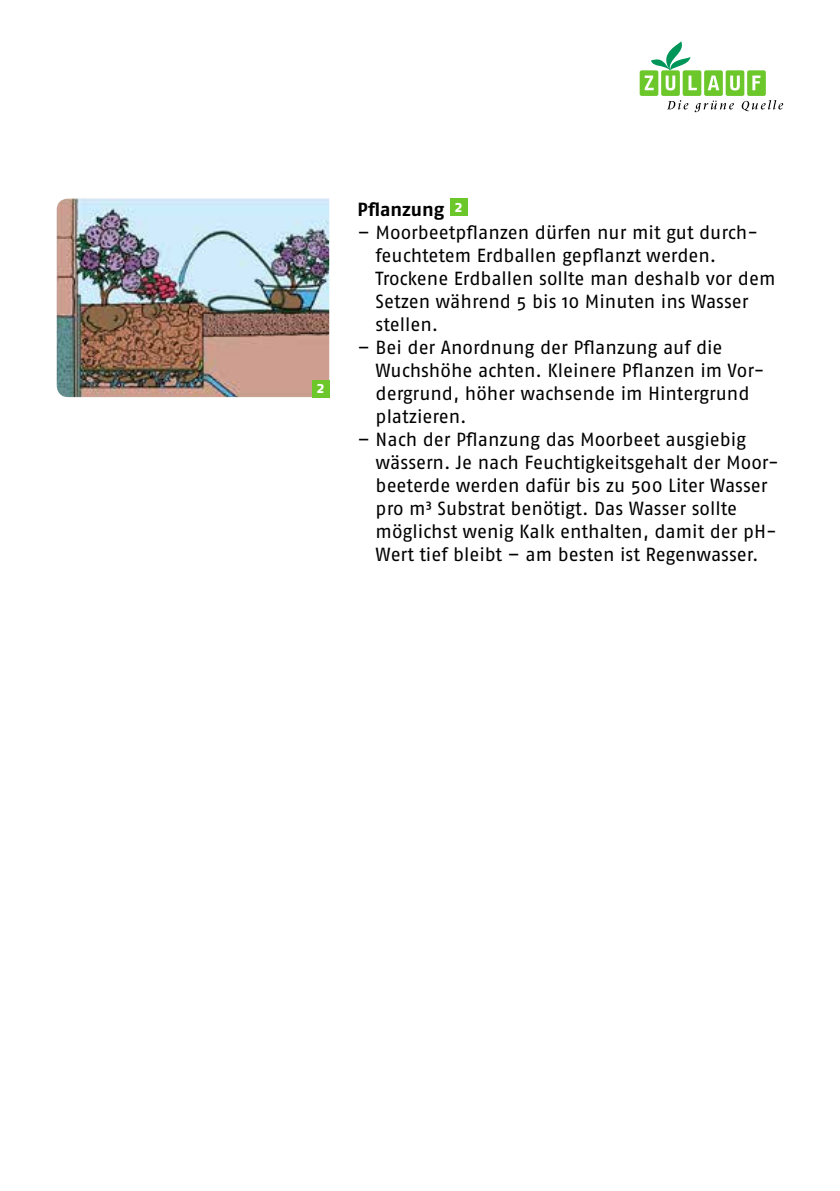
<style>
.page{position:relative;width:840px;height:1191px;background:#fff}
.page>*{position:absolute;margin:0;border:0;box-sizing:border-box;transform-origin:0 0}
.t1{font:19px/23px "Fago No";letter-spacing:-.005em;color:#000}
.t2{font:700 19px "Fago No";letter-spacing:-.005em;color:#000}
.t3{font:700 16px "Fago No";color:#fff}
</style>
<div class="page">
<img style="left:57px;top:198px;width:272px;height:199px">
<div style="left:450px;top:198px;width:17px;height:17px;background:#6cc72b"></div>
<div style="left:639px;top:70px;width:19px;height:26px;background:#6cc72b;border-radius:2px"></div>
<svg style="left:660px;top:70px;width:19px;height:26px"></svg>
<svg style="left:651px;top:41px;width:39px;height:29px"></svg>
<div style="left:682px;top:70px;width:19px;height:26px;background:#6cc72b;border-radius:2px"></div>
<svg style="left:703px;top:70px;width:19px;height:26px"></svg>
<div style="left:725px;top:70px;width:19px;height:26px;background:#6cc72b;border-radius:2px"></div>
<div style="left:746px;top:70px;width:19px;height:26px;background:#6cc72b;border-radius:2px"></div>
<svg style="left:644px;top:76px;width:9px;height:14px"></svg>
<svg style="left:665px;top:76px;width:10px;height:14px"></svg>
<svg style="left:688px;top:76px;width:8px;height:14px"></svg>
<svg style="left:707px;top:76px;width:11px;height:14px"></svg>
<svg style="left:730px;top:76px;width:9px;height:14px"></svg>
<svg style="left:752px;top:76px;width:8px;height:14px"></svg>
<svg style="left:667px;top:100px;width:21px;height:9px"></svg>
<svg style="left:694px;top:101px;width:39px;height:11px"></svg>
<svg style="left:741px;top:100px;width:41px;height:11px"></svg>
<div style="left:312px;top:380px;width:17px;height:17px;background:#6cc72b"></div>
<p class="t3" style="left:316px;top:378px;width:9px">2</p>
<p class="t2" style="left:357px;top:198px;width:106px">Pflanzung <sup>2</sup></p>
<p class="t1" style="left:375px;top:220px;width:401px;text-indent:-18px">– Moorbeetpflanzen dürfen nur mit gut durch&shy;feuchtetem Erdballen gepflanzt werden.<br>Trockene Erdballen sollte man deshalb vor dem Setzen während 5 bis 10 Minuten ins Wasser stellen.</p>
<p class="t1" style="left:375px;top:335px;width:390px;text-indent:-18px">– Bei der Anordnung der Pflanzung auf die Wuchshöhe achten. Kleinere Pflanzen im Vor&shy;dergrund, höher wachsende im Hintergrund platzieren.</p>
<p class="t1" style="left:375px;top:427px;width:404px;text-indent:-18px">– Nach der Pflanzung das Moorbeet ausgiebig wässern. Je nach Feuchtigkeitsgehalt der Moor&shy;beeterde werden dafür bis zu 500 Liter Wasser pro m³ Substrat benötigt. Das Wasser sollte möglichst wenig Kalk enthalten, damit der pH-Wert tief bleibt – am besten ist Regenwasser.</p>
</div>
